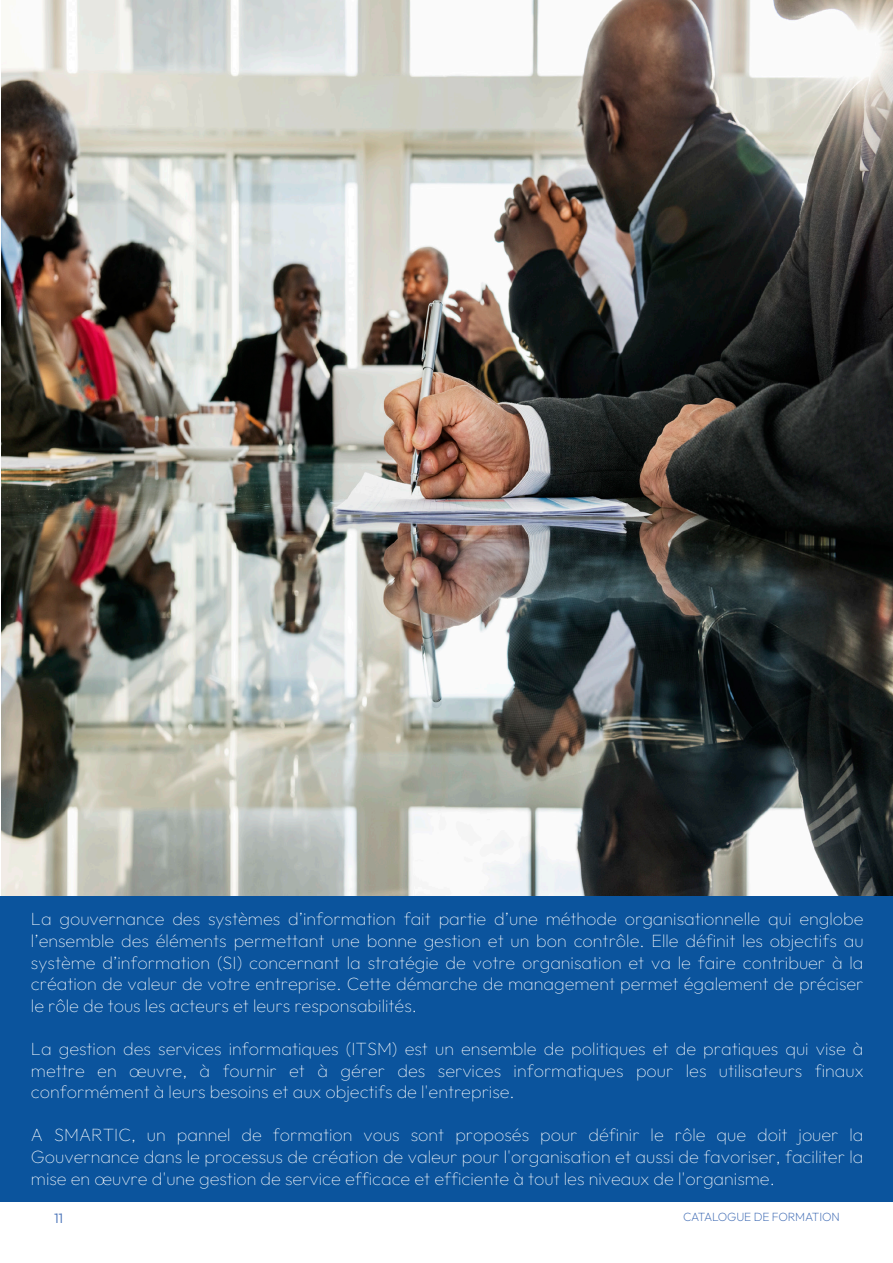
<style>
.page{position:relative;width:893px;height:1263px;background:#fff}
.page>*{position:absolute;margin:0;border:0;box-sizing:border-box;transform-origin:0 0}
.t1{font:100 18px/21.6px "Outfit";color:#fff;text-align:justify}
.t2{font:100 13.5px "Outfit";color:#446fb6}
.t3{font:100 12px "Outfit";letter-spacing:-.01em;color:#446fb6}
</style>
<div class="page">
<img style="left:2px;top:0;width:891px;height:897px">
<div style="left:0;top:897px;width:893px;height:305px;background:#0b549d"></div>
<p class="t1" style="left:31px;top:908px;width:834px">La gouvernance des systèmes d’information fait partie d’une méthode organisationnelle qui englobe l’ensemble des éléments permettant une bonne gestion et un bon contrôle. Elle définit les objectifs au système d’information (SI) concernant la stratégie de votre organisation et va le faire contribuer à la création de valeur de votre entreprise. Cette démarche de management permet également de préciser le rôle de tous les acteurs et leurs responsabilités.</p>
<p class="t1" style="left:31px;top:1038px;width:834px">La gestion des services informatiques (ITSM) est un ensemble de politiques et de pratiques qui vise à mettre en œuvre, à fournir et à gérer des services informatiques pour les utilisateurs finaux conformément à leurs besoins et aux objectifs de l'entreprise.</p>
<p class="t1" style="left:31px;top:1124px;width:834px">A SMARTIC, un pannel de formation vous sont proposés pour définir le rôle que doit jouer la Gouvernance dans le processus de création de valeur pour l'organisation et aussi de favoriser, faciliter la mise en œuvre d'une gestion de service efficace et efficiente à tout les niveaux de l'organisme.</p>
<p class="t2" style="left:54px;top:1210px;width:11px">11</p>
<p class="t3" style="left:683px;top:1210px;width:158px">CATALOGUE DE FORMATION</p>
</div>
